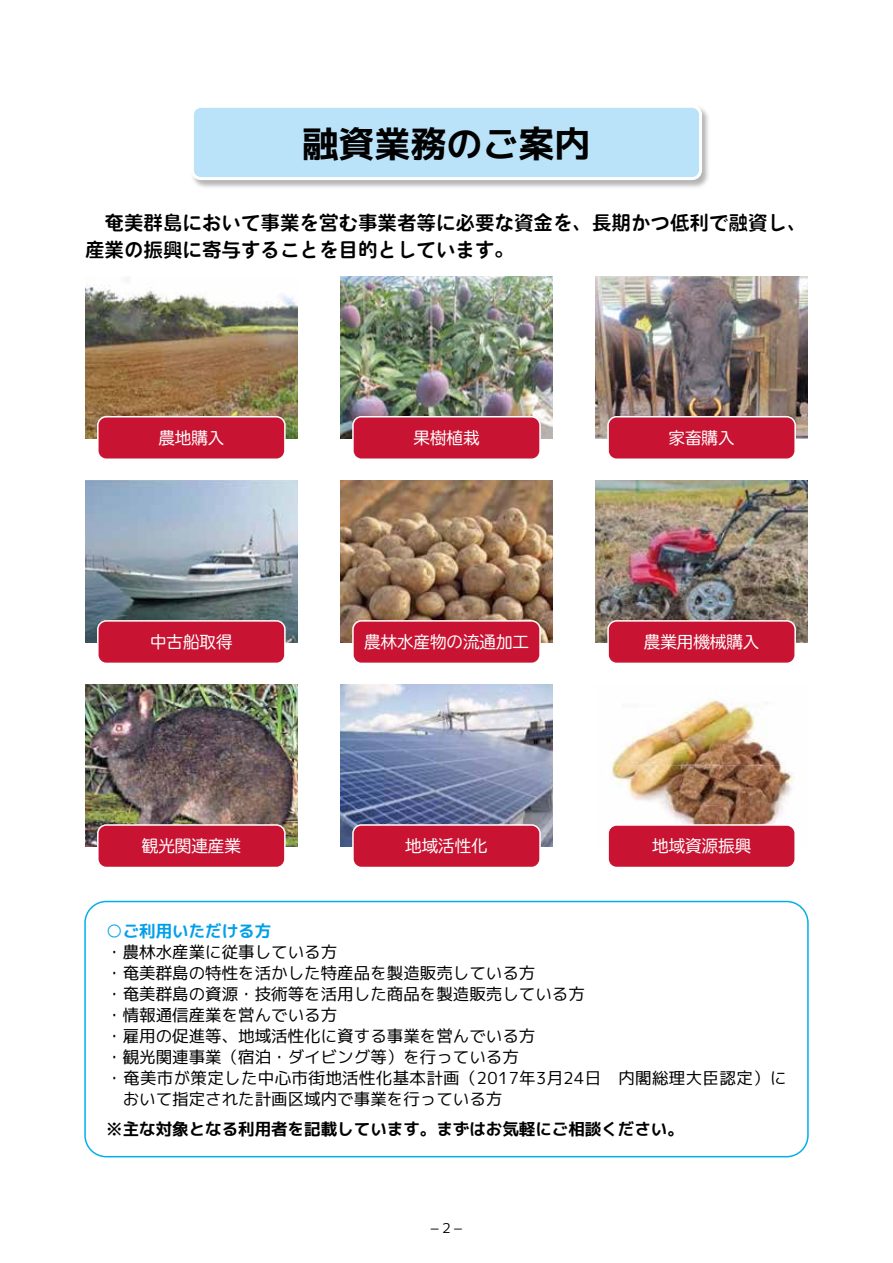
<style>
.page{position:relative;width:893px;height:1263px;background:#fff}
.page>*{position:absolute;margin:0;border:0;box-sizing:border-box;transform-origin:0 0}
.t1{font:36px "mplus 1 p bold";color:#000}
.t2{font:19.5px/27px "VDL V7 Maru Gothic Bold";color:#000}
.t3{font:16.5px "mplus 1 p regular";color:#000}
.t4{font:16.5px "TBUDR Go Std";color:#fff}
.t5{font:16.5px "mplus 1 p regular";letter-spacing:.02em;color:#000}
.t6{font:16.5px "mplus 1 p bold";color:#000}
.t7{font:16.5px "mplus 1 p bold";color:#00a0e9}
.t8{font:13.5px "mplus 1 p regular";color:#000}
</style>
<div class="page">
<img style="left:192px;top:108px;width:516px;height:80px">
<div style="left:192px;top:106px;width:509px;height:73px;background:#bae3f9;border-radius:9px"></div>
<div style="left:191px;top:105px;width:511px;height:75px;border:3px solid #fff;border-radius:9px"></div>
<img style="left:85px;top:284px;width:213px;height:154px">
<img style="left:85px;top:480px;width:213px;height:162px">
<img style="left:85px;top:685px;width:213px;height:161px">
<img style="left:340px;top:276px;width:213px;height:162px">
<img style="left:340px;top:480px;width:213px;height:162px">
<img style="left:340px;top:685px;width:213px;height:161px">
<img style="left:595px;top:276px;width:213px;height:162px">
<img style="left:595px;top:480px;width:213px;height:162px">
<img style="left:612px;top:700px;width:183px;height:124px">
<div style="left:98px;top:417px;width:187px;height:42px;background:#c81432;border-radius:9px"></div>
<div style="left:97px;top:416px;width:189px;height:44px;border:2px solid #fff;border-radius:9px"></div>
<div style="left:353px;top:417px;width:187px;height:42px;background:#c81432;border-radius:9px"></div>
<div style="left:352px;top:416px;width:189px;height:44px;border:2px solid #fff;border-radius:9px"></div>
<div style="left:608px;top:417px;width:187px;height:42px;background:#c81432;border-radius:9px"></div>
<div style="left:607px;top:416px;width:189px;height:44px;border:2px solid #fff;border-radius:9px"></div>
<div style="left:98px;top:621px;width:187px;height:42px;background:#c81432;border-radius:9px"></div>
<div style="left:97px;top:620px;width:189px;height:44px;border:2px solid #fff;border-radius:9px"></div>
<div style="left:353px;top:621px;width:187px;height:42px;background:#c81432;border-radius:9px"></div>
<div style="left:352px;top:620px;width:189px;height:44px;border:2px solid #fff;border-radius:9px"></div>
<div style="left:608px;top:621px;width:187px;height:42px;background:#c81432;border-radius:9px"></div>
<div style="left:607px;top:620px;width:189px;height:44px;border:2px solid #fff;border-radius:9px"></div>
<div style="left:98px;top:825px;width:187px;height:42px;background:#c81432;border-radius:9px"></div>
<div style="left:97px;top:824px;width:189px;height:44px;border:2px solid #fff;border-radius:9px"></div>
<div style="left:353px;top:825px;width:187px;height:42px;background:#c81432;border-radius:9px"></div>
<div style="left:352px;top:824px;width:189px;height:44px;border:2px solid #fff;border-radius:9px"></div>
<div style="left:608px;top:825px;width:187px;height:42px;background:#c81432;border-radius:9px"></div>
<div style="left:607px;top:824px;width:189px;height:44px;border:2px solid #fff;border-radius:9px"></div>
<div style="left:84px;top:901px;width:725px;height:256px;border:2px solid #00afec;border-radius:21px"></div>
<h1 class="t1" style="left:302px;top:119px;width:289px">融資業務のご案内</h1>
<p class="t2" style="left:85px;top:208px;width:723px">　奄美群島において事業を営む事業者等に必要な資金を、長期かつ低利で融資し、産業の振興に寄与することを目的としています。</p>
<p class="t4" style="left:158px;top:424px;width:67px">農地購入</p>
<p class="t4" style="left:413px;top:424px;width:67px">果樹植栽</p>
<p class="t4" style="left:669px;top:424px;width:67px">家畜購入</p>
<p class="t4" style="left:150px;top:628px;width:84px">中古船取得</p>
<p class="t4" style="left:364px;top:628px;width:166px">農林水産物の流通加工</p>
<p class="t4" style="left:644px;top:628px;width:117px">農業用機械購入</p>
<p class="t4" style="left:142px;top:832px;width:100px">観光関連産業</p>
<p class="t4" style="left:405px;top:832px;width:84px">地域活性化</p>
<p class="t4" style="left:652px;top:832px;width:100px">地域資源振興</p>
<p class="t7" style="left:106px;top:919px;width:166px">○ご利用いただける方</p>
<p class="t3" style="left:106px;top:940px;width:232px">・農林水産業に従事している方</p>
<p class="t3" style="left:106px;top:961px;width:430px">・奄美群島の特性を活かした特産品を製造販売している方</p>
<p class="t3" style="left:106px;top:982px;width:480px">・奄美群島の資源・技術等を活用した商品を製造販売している方</p>
<p class="t3" style="left:106px;top:1003px;width:232px">・情報通信産業を営んでいる方</p>
<p class="t3" style="left:106px;top:1024px;width:430px">・雇用の促進等、地域活性化に資する事業を営んでいる方</p>
<p class="t3" style="left:106px;top:1045px;width:414px">・観光関連事業（宿泊・ダイビング等）を行っている方</p>
<p class="t5" style="left:106px;top:1066px;width:682px">・奄美市が策定した中心市街地活性化基本計画（2017年3月24日　内閣総理大臣認定）に</p>
<p class="t3" style="left:123px;top:1087px;width:381px">おいて指定された計画区域内で事業を行っている方</p>
<p class="t6" style="left:106px;top:1118px;width:579px">※主な対象となる利用者を記載しています。まずはお気軽にご相談ください。</p>
<p class="t8" style="left:430px;top:1219px;width:35px">−２−</p>
</div>
